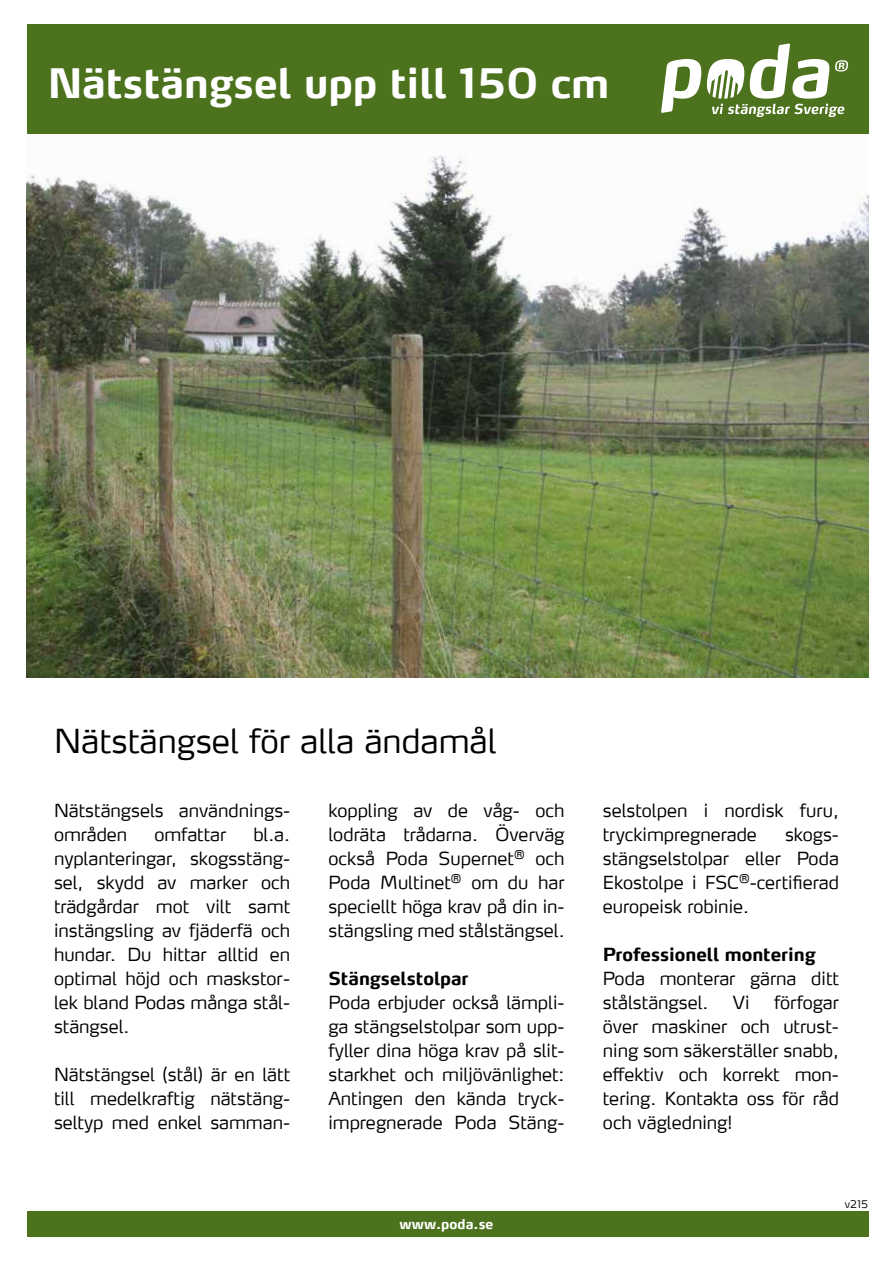
<style>
.page{position:relative;width:893px;height:1263px;background:#fff}
.page>*{position:absolute;margin:0;border:0;box-sizing:border-box;transform-origin:0 0}
.t1{font:700 40.5px "Max LF";color:#fff}
.t2{font:300 33px "Max";color:#000}
.t3{font:300 18px/24px "Max LF";color:#000;text-align:justify}
.t4{font:700 18px "Max LF";color:#000}
.t5{font:700 13.5px "Max";letter-spacing:.005em;color:#fff}
.t6{font:300 10.5px "Max LF";color:#000}
</style>
<div class="page">
<div style="left:27px;top:24px;width:842px;height:110px;background:#4c721d"></div>
<div style="left:27px;top:1211px;width:842px;height:26px;background:#4c721d"></div>
<svg style="left:661px;top:59px;width:40px;height:54px"></svg>
<svg style="left:707px;top:44px;width:141px;height:73px"></svg>
<img style="left:27px;top:155px;width:842px;height:522px">
<h1 class="t1" style="left:48px;top:58px;width:563px">Nätstängsel upp till 150 cm</h1>
<h2 class="t2" style="left:54px;top:721px;width:444px">Nätstängsel för alla ändamål</h2>
<p class="t3" style="left:54px;top:798px;width:238px">Nätstängsels användnings&shy;områden</p>
<p class="t3" style="left:54px;top:822px;width:238px;text-indent:199px">bl.a. nyplanteringar, skogsstäng&shy;sel, skydd av marker och trädgårdar mot vilt samt instängsling av fjäderfä och hundar. Du hittar alltid en optimal höjd och maskstor&shy;lek bland Podas många stål&shy;stängsel.</p>
<p class="t3" style="left:54px;top:1062px;width:238px">Nätstängsel (stål) är en lätt till medelkraftig nätstäng&shy;seltyp med enkel samman-</p>
<p class="t3" style="left:154px;top:822px;width:73px">omfattar</p>
<p class="t3" style="left:328px;top:798px;width:238px">koppling av de våg- och lodräta trådarna. Överväg också Poda Supernet<sup>®</sup> och Poda Multinet<sup>®</sup> om du har speciellt höga krav på din in&shy;stängsling med stålstängsel.</p>
<p class="t4" style="left:328px;top:967px;width:142px">Stängselstolpar</p>
<p class="t3" style="left:328px;top:990px;width:238px">Poda erbjuder också lämpli&shy;ga stängselstolpar som upp&shy;fyller dina höga krav på slit&shy;starkhet och miljövänlighet:<br>Antingen den kända tryck&shy;impregnerade Poda Stäng-</p>
<p class="t5" style="left:399px;top:1215px;width:95px">www.poda.se</p>
<p class="t3" style="left:603px;top:798px;width:238px">selstolpen i nordisk furu, tryckimpregnerade</p>
<p class="t3" style="left:603px;top:822px;width:238px;text-indent:182px">skogs&shy;stängselstolpar eller Poda Ekostolpe i FSC<sup>®</sup>-certifierad europeisk robinie.</p>
<p class="t4" style="left:603px;top:943px;width:214px">Professionell montering</p>
<p class="t3" style="left:603px;top:966px;width:238px">Poda monterar gärna ditt stålstängsel.</p>
<p class="t3" style="left:603px;top:990px;width:238px;text-indent:171px">förfogar över maskiner och utrust&shy;ning som säkerställer snabb, effektiv och korrekt mon&shy;tering. Kontakta oss för råd och vägledning!</p>
<p class="t3" style="left:733px;top:990px;width:18px">Vi</p>
<p class="t6" style="left:845px;top:1197px;width:25px">v215</p>
</div>
